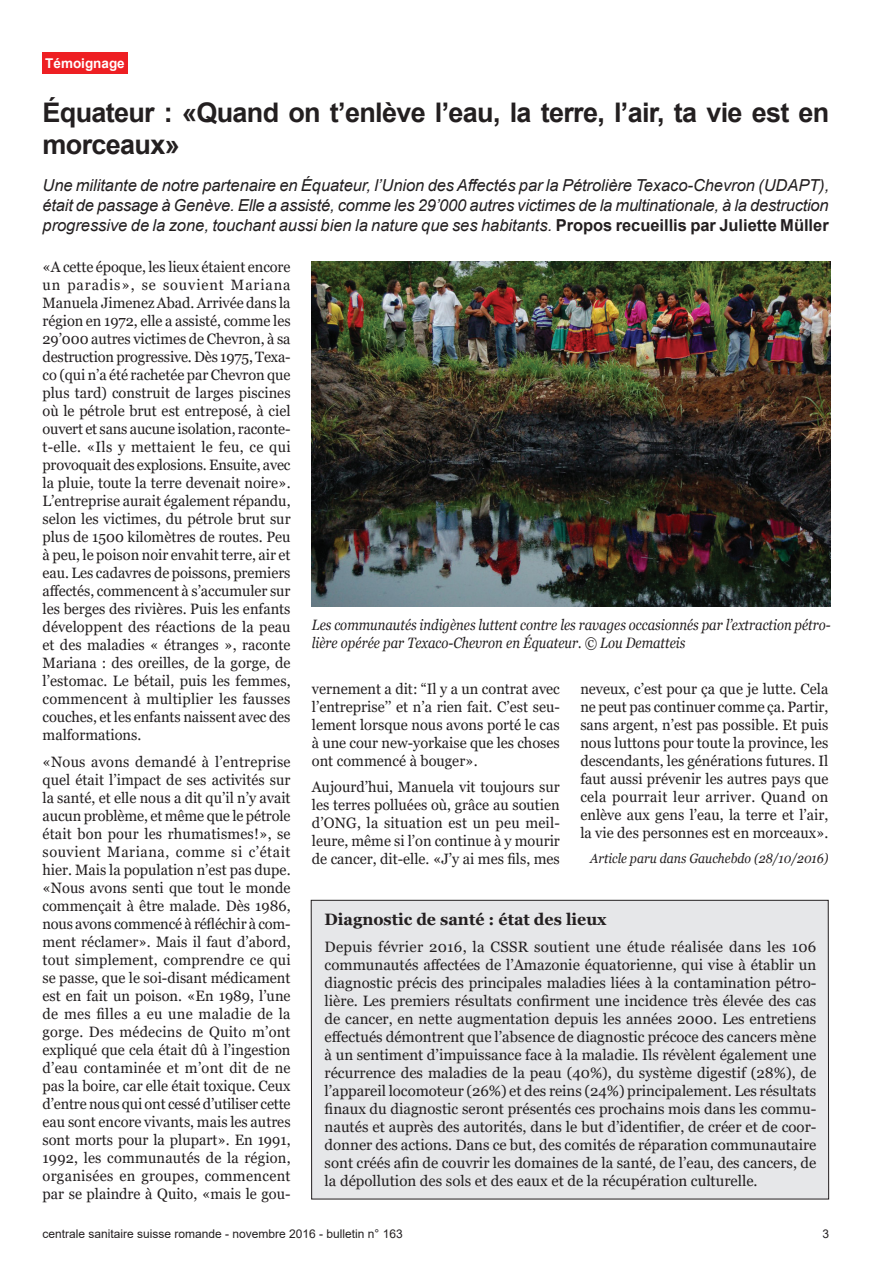
<style>
.page{position:relative;width:893px;height:1263px;background:#fff}
.page>*{position:absolute;margin:0;border:0;box-sizing:border-box;transform-origin:0 0}
.t1{font:700 27px/32.4px "Arial";letter-spacing:-.025em;color:#231f20}
.t2{font:italic 16.5px/19.8px "Arial";color:#231f20;text-align:justify}
.t3{font:700 16.5px "Georgia";color:#231f20}
.t4{font:15px/18px "Georgia";color:#231f20;text-align:justify}
.t5{font:italic 15px/18px "Georgia";color:#231f20;scale:.87 1}
.t6{font:italic 13.5px "Georgia";color:#231f20;scale:.91 1}
.t7{font:700 13.5px "Arial";color:#fff}
.t8{font:12px "Arial";color:#231f20}
.s1{font-weight:700;font-style:normal}
</style>
<div class="page">
<div style="left:43px;top:52px;width:85px;height:21px;background:#ee1f23"></div>
<div style="left:311px;top:900px;width:518px;height:299px;background:#e6e7e9"></div>
<div style="left:311px;top:900px;width:518px;height:299px;border:1px solid #231f20"></div>
<img style="left:312px;top:261px;width:519px;height:345px">
<p class="t7" style="left:45px;top:53px;width:81px">Témoignage</p>
<h1 class="t1" style="left:43px;top:96px;width:788px">Équateur : «Quand on t’enlève l’eau, la terre, l’air, ta vie est en morceaux»</h1>
<p class="t2" style="left:43px;top:175px;width:788px">Une militante de notre partenaire en Équateur, l’Union des Affectés par la Pétrolière Texaco-Chevron (UDAPT), était de passage à Genève. Elle a assisté, comme les 29’000 autres victimes de la multinationale, à la destruction progressive de la zone, touchant aussi bien la nature que ses habitants. <span class="s1">Propos recueillis par Juliette Müller</span></p>
<p class="t4" style="left:43px;top:258px;width:250px">«A cette époque, les lieux étaient encore un paradis», se souvient Mariana Manuela Jimenez Abad. Arrivée dans la région en 1972, elle a assisté, comme les 29’000 autres victimes de Chevron, à sa destruction progressive. Dès 1975, Texa&shy;co (qui n’a été rachetée par Chevron que plus tard) construit de larges piscines où le pétrole brut est entreposé, à ciel ouvert et sans aucune isolation, raconte&shy;t-elle. «Ils y mettaient le feu, ce qui provoquait des explosions. Ensuite, avec la pluie, toute la terre devenait noire».<br>L’entreprise aurait également répandu, selon les victimes, du pétrole brut sur plus de 1500 kilomètres de routes. Peu à peu, le poison noir envahit terre, air et eau. Les cadavres de poissons, premiers affectés, commencent à s’accumuler sur les berges des rivières. Puis les enfants développent des réactions de la peau et des maladies « étranges », raconte Mariana : des oreilles, de la gorge, de l’estomac. Le bétail, puis les femmes, commencent à multiplier les fausses couches, et les enfants naissent avec des malformations.</p>
<p class="t4" style="left:43px;top:753px;width:250px">«Nous avons demandé à l’entreprise quel était l’impact de ses activités sur la santé, et elle nous a dit qu’il n’y avait aucun problème, et même que le pétrole était bon pour les rhumatismes!», se souvient Mariana, comme si c’était hier. Mais la population n’est pas dupe. «Nous avons senti que tout le monde commençait à être malade. Dès 1986, nous avons commencé à réfléchir à com&shy;ment réclamer». Mais il faut d’abord, tout simplement, comprendre ce qui se passe, que le soi-disant médicament est en fait un poison. «En 1989, l’une de mes filles a eu une maladie de la gorge. Des médecins de Quito m’ont expliqué que cela était dû à l’ingestion d’eau contaminée et m’ont dit de ne pas la boire, car elle était toxique. Ceux d’entre nous qui ont cessé d’utiliser cette eau sont encore vivants, mais les autres sont morts pour la plupart». En 1991, 1992, les communautés de la région, organisées en groupes, commencent par se plaindre à Quito, «mais le gou-</p>
<p class="t5" style="left:312px;top:615px;width:598px">Les communautés indigènes luttent contre les ravages occasionnés par l’extraction pétro&shy;lière opérée par Texaco-Chevron en Équateur. © Lou Dematteis</p>
<p class="t4" style="left:312px;top:680px;width:250px">vernement a dit: “Il y a un contrat avec l’entreprise’’ et n’a rien fait. C’est seu&shy;lement lorsque nous avons porté le cas à une cour new-yorkaise que les choses ont commencé à bouger».</p>
<p class="t4" style="left:312px;top:778px;width:250px">Aujourd’hui, Manuela vit toujours sur les terres polluées où, grâce au soutien d’ONG, la situation est un peu meil&shy;leure, même si l’on continue à y mourir de cancer, dit-elle. «J’y ai mes fils, mes</p>
<p class="t4" style="left:580px;top:680px;width:250px">neveux, c’est pour ça que je lutte. Cela ne peut pas continuer comme ça. Partir, sans argent, n’est pas possible. Et puis nous luttons pour toute la province, les descendants, les générations futures. Il faut aussi prévenir les autres pays que cela pourrait leur arriver. Quand on enlève aux gens l’eau, la terre et l’air, la vie des personnes est en morceaux».</p>
<p class="t6" style="left:590px;top:849px;width:263px">Article paru dans Gauchebdo (28/10/2016)</p>
<p class="t3" style="left:325px;top:909px;width:283px">Diagnostic de santé : état des lieux</p>
<p class="t4" style="left:325px;top:938px;width:493px">Depuis février 2016, la CSSR soutient une étude réalisée dans les 106 communautés affectées de l’Amazonie équatorienne, qui vise à établir un diagnostic précis des principales maladies liées à la contamination pétro&shy;lière. Les premiers résultats confirment une incidence très élevée des cas de cancer, en nette augmentation depuis les années 2000. Les entretiens effectués démontrent que l’absence de diagnostic précoce des cancers mène à un sentiment d’impuissance face à la maladie. Ils révèlent également une récurrence des maladies de la peau (40%), du système digestif (28%), de l’appareil locomoteur (26%) et des reins (24%) principalement. Les résultats finaux du diagnostic seront présentés ces prochains mois dans les commu&shy;nautés et auprès des autorités, dans le but d’identifier, de créer et de coor&shy;donner des actions. Dans ce but, des comités de réparation communautaire sont créés afin de couvrir les domaines de la santé, de l’eau, des cancers, de la dépollution des sols et des eaux et de la récupération culturelle.</p>
<p class="t8" style="left:42px;top:1225px;width:362px">centrale sanitaire suisse romande - novembre 2016 - bulletin n° 163</p>
<p class="t8" style="left:822px;top:1225px;width:8px">3</p>
</div>
